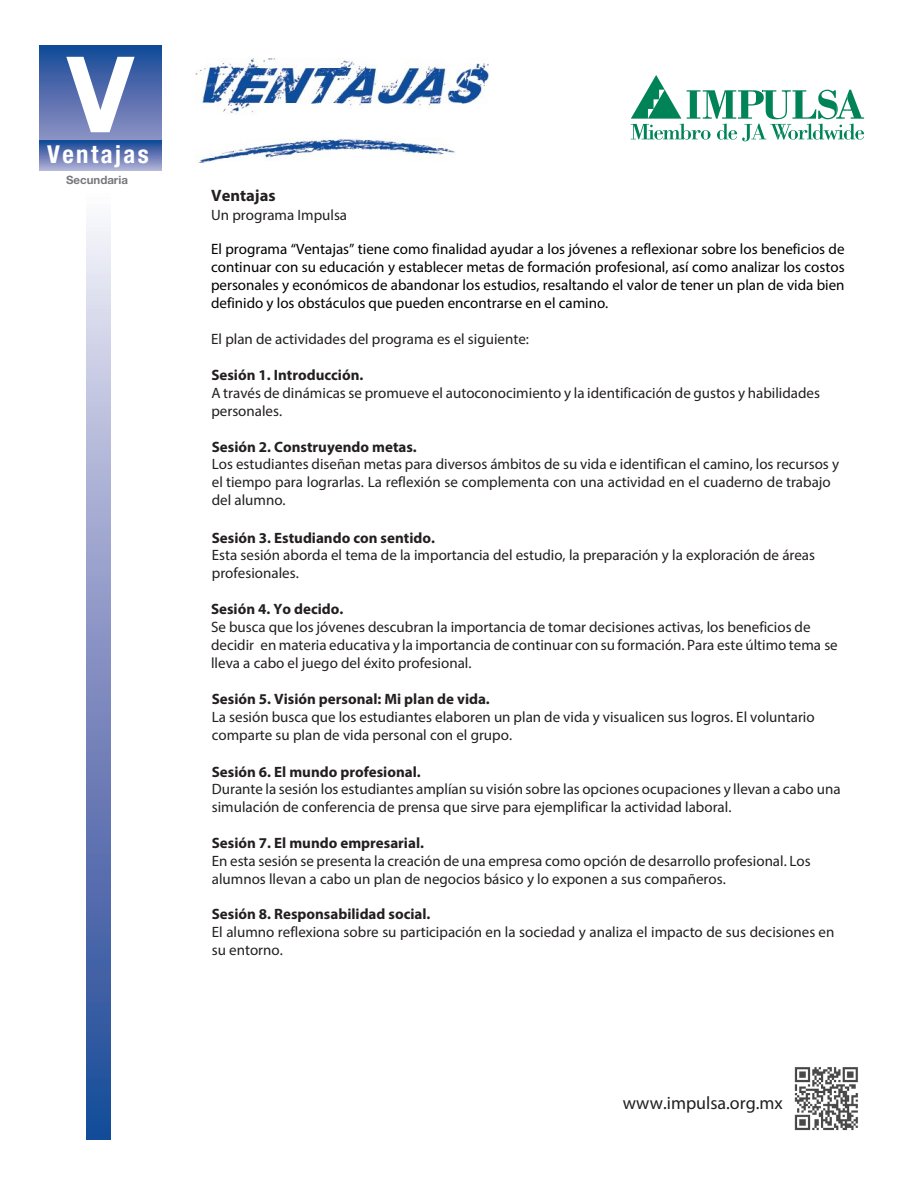
<style>
.page{position:relative;width:918px;height:1188px;background:#fff}
.page>*{position:absolute;margin:0;border:0;box-sizing:border-box;transform-origin:0 0}
.t1{font:700 105.75px "Helvetica Neue";color:#fff}
.t2{font:700 condensed 24.6px "Helvetica Neue";letter-spacing:.1em;color:#fff}
.t3{font:18px "Myriad Pro";color:#211e1e}
.t4{font:700 16.5px "Myriad Pro";color:#231f20}
.t5{font:15px/18px "Myriad Pro";color:#231f20}
.t6{font:15px/17.9px "Myriad Pro";color:#000;text-align:justify}
.t7{font:700 11.55px "Helvetica Neue";color:#77787c}
.s1{font-weight:700}
</style>
<div class="page">
<img style="left:196px;top:58px;width:292px;height:104px">
<svg style="left:631px;top:75px;width:233px;height:66px"></svg>
<svg style="left:86px;top:223px;width:24px;height:917px;background:#8293c3"></svg>
<div style="left:39px;top:140px;width:123px;height:30px;background:linear-gradient(to bottom,#124394,#acaad2)"></div>
<div style="left:40px;top:45px;width:122px;height:95px;background:linear-gradient(to bottom,#134997,#8f90c3)"></div>
<img style="left:794px;top:1067px;width:64px;height:64px">
<p class="t1" style="left:67px;top:29px;width:68px">V</p>
<p class="t2" style="left:47px;top:140px;width:103px">Ventajas</p>
<p class="t7" style="left:66px;top:172px;width:63px">Secundaria</p>
<p class="t4" style="left:211px;top:185px;width:66px">Ventajas</p>
<p class="t5" style="left:211px;top:205px;width:137px">Un programa Impulsa</p>
<p class="t6" style="left:211px;top:240px;width:635px">El programa “Ventajas” tiene como finalidad ayudar a los jóvenes a reflexionar sobre los beneficios de continuar con su educación y establecer metas de formación profesional, así como analizar los costos personales y económicos de abandonar los estudios, resaltando el valor de tener un plan de vida bien definido y los obstáculos que pueden encontrarse en el camino.</p>
<p class="t5" style="left:211px;top:330px;width:319px">El plan de actividades del programa es el siguiente:</p>
<p class="t5" style="left:211px;top:366px;width:610px"><span class="s1">Sesión 1. Introducción.<br></span>A través de dinámicas se promueve el autoconocimiento y la identificación de gustos y habilidades personales.</p>
<p class="t5" style="left:212px;top:437px;width:629px"><span class="s1">Sesión 2. Construyendo metas.<br></span>Los estudiantes diseñan metas para diversos ámbitos de su vida e identifican el camino, los recursos y el tiempo para lograrlas. La reflexión se complementa con una actividad en el cuaderno de trabajo del alumno.</p>
<p class="t5" style="left:212px;top:528px;width:605px"><span class="s1">Sesión 3. Estudiando con sentido.<br></span>Esta sesión aborda el tema de la importancia del estudio, la preparación y la exploración de áreas profesionales.</p>
<p class="t5" style="left:211px;top:600px;width:628px"><span class="s1">Sesión 4. Yo decido.<br></span>Se busca que los jóvenes descubran la importancia de tomar decisiones activas, los beneficios de decidir en materia educativa y la importancia de continuar con su formación. Para este último tema se lleva a cabo el juego del éxito profesional.</p>
<p class="t5" style="left:212px;top:689px;width:604px"><span class="s1">Sesión 5. Visión personal: Mi plan de vida.<br></span>La sesión busca que los estudiantes elaboren un plan de vida y visualicen sus logros. El voluntario comparte su plan de vida personal con el grupo.</p>
<p class="t5" style="left:212px;top:762px;width:630px"><span class="s1">Sesión 6. El mundo profesional.<br></span>Durante la sesión los estudiantes amplían su visión sobre las opciones ocupaciones y llevan a cabo una simulación de conferencia de prensa que sirve para ejemplificar la actividad laboral.</p>
<p class="t5" style="left:212px;top:834px;width:600px"><span class="s1">Sesión 7. El mundo empresarial.<br></span>En esta sesión se presenta la creación de una empresa como opción de desarrollo profesional. Los alumnos llevan a cabo un plan de negocios básico y lo exponen a sus compañeros.</p>
<p class="t5" style="left:212px;top:905px;width:624px"><span class="s1">Sesión 8. Responsabilidad social.<br></span>El alumno reflexiona sobre su participación en la sociedad y analiza el impacto de sus decisiones en su entorno.</p>
<p class="t3" style="left:623px;top:1092px;width:162px">www.impulsa.org.mx</p>
</div>
